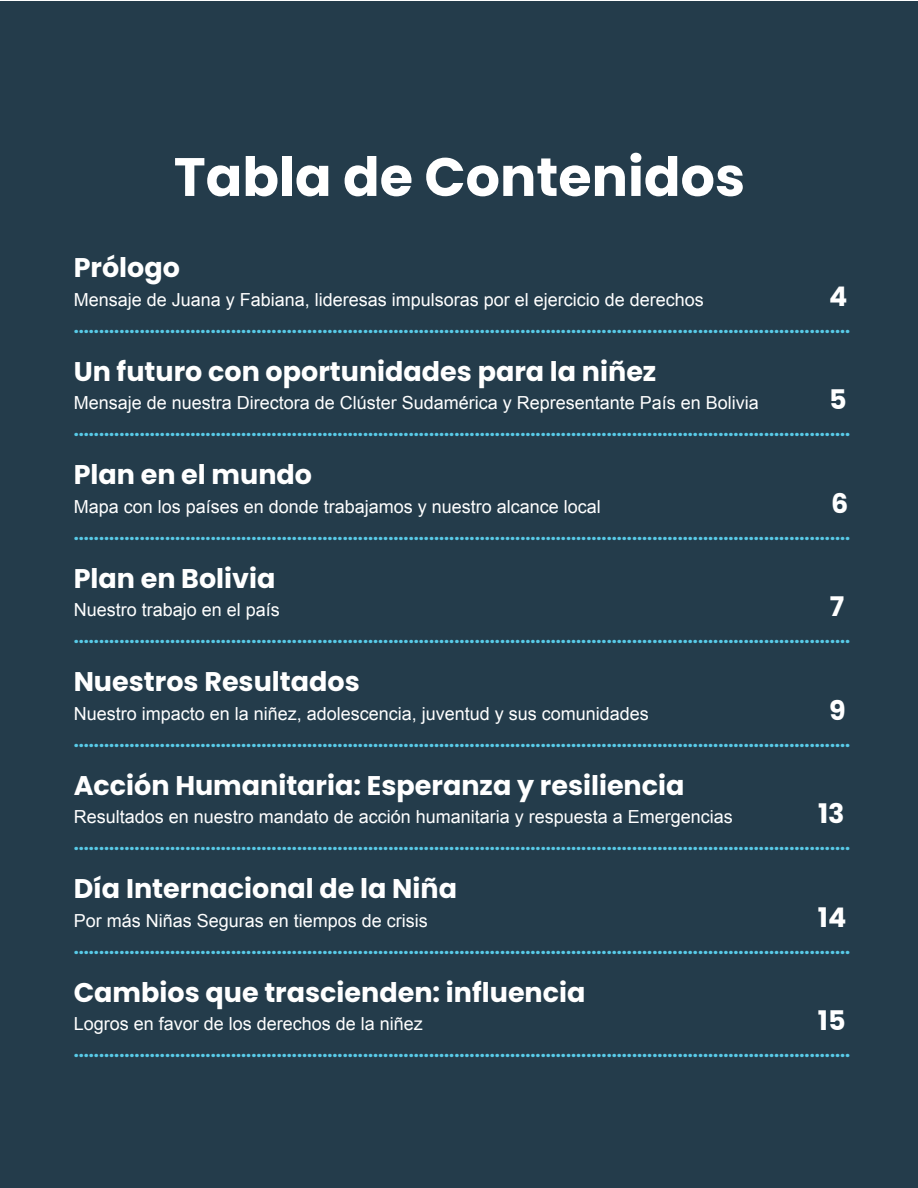
<style>
.page{position:relative;width:918px;height:1188px;background:#fff}
.page>*{position:absolute;margin:0;border:0;box-sizing:border-box;transform-origin:0 0}
.t1{font:700 54px "Poppins";color:#fff}
.t2{font:700 27px "Poppins";color:#fff}
.t3{font:700 18px "Poppins";color:#58cae7}
.t4{font:18px "Arial";color:#fff}
</style>
<div class="page">
<div style="left:0;top:1px;width:918px;height:1187px;background:#243c4b"></div>
<h1 class="t1" style="left:174px;top:146px;width:573px">Tabla de Contenidos</h1>
<h2 class="t2" style="left:74px;top:252px;width:108px">Prólogo</h2>
<p class="t4" style="left:74px;top:288px;width:632px">Mensaje de Juana y Fabiana, lideresas impulsoras por el ejercicio de derechos</p>
<h2 class="t2" style="left:829px;top:281px;width:20px">4</h2>
<p class="t3" style="left:74px;top:316px;width:778px">.........................................................................................................................................................</p>
<h2 class="t2" style="left:74px;top:356px;width:584px">Un futuro con oportunidades para la niñez</h2>
<p class="t4" style="left:74px;top:391px;width:687px">Mensaje de nuestra Directora de Clúster Sudamérica y Representante País en Bolivia</p>
<h2 class="t2" style="left:829px;top:384px;width:19px">5</h2>
<p class="t3" style="left:74px;top:420px;width:778px">.........................................................................................................................................................</p>
<h2 class="t2" style="left:74px;top:459px;width:240px">Plan en el mundo</h2>
<p class="t4" style="left:74px;top:495px;width:529px">Mapa con los países en donde trabajamos y nuestro alcance local</p>
<h2 class="t2" style="left:831px;top:488px;width:19px">6</h2>
<p class="t3" style="left:74px;top:523px;width:778px">.........................................................................................................................................................</p>
<h2 class="t2" style="left:74px;top:563px;width:203px">Plan en Bolivia</h2>
<p class="t4" style="left:74px;top:598px;width:208px">Nuestro trabajo en el país</p>
<h2 class="t2" style="left:830px;top:591px;width:16px">7</h2>
<p class="t3" style="left:74px;top:627px;width:778px">.........................................................................................................................................................</p>
<h2 class="t2" style="left:74px;top:666px;width:288px">Nuestros Resultados</h2>
<p class="t4" style="left:74px;top:702px;width:577px">Nuestro impacto en la niñez, adolescencia, juventud y sus comunidades</p>
<h2 class="t2" style="left:829px;top:695px;width:18px">9</h2>
<p class="t3" style="left:74px;top:730px;width:778px">.........................................................................................................................................................</p>
<h2 class="t2" style="left:74px;top:770px;width:612px">Acción Humanitaria: Esperanza y resiliencia</h2>
<p class="t4" style="left:74px;top:805px;width:661px">Resultados en nuestro mandato de acción humanitaria y respuesta a Emergencias</p>
<h2 class="t2" style="left:818px;top:798px;width:28px">13</h2>
<p class="t3" style="left:74px;top:834px;width:778px">.........................................................................................................................................................</p>
<h2 class="t2" style="left:74px;top:873px;width:385px">Día Internacional de la Niña</h2>
<p class="t4" style="left:74px;top:909px;width:356px">Por más Niñas Seguras en tiempos de crisis</p>
<h2 class="t2" style="left:818px;top:902px;width:30px">14</h2>
<p class="t3" style="left:74px;top:937px;width:778px">.........................................................................................................................................................</p>
<h2 class="t2" style="left:74px;top:977px;width:513px">Cambios que trascienden: influencia</h2>
<p class="t4" style="left:74px;top:1012px;width:351px">Logros en favor de los derechos de la niñez</p>
<h2 class="t2" style="left:818px;top:1005px;width:29px">15</h2>
<p class="t3" style="left:74px;top:1041px;width:778px">.........................................................................................................................................................</p>
</div>
